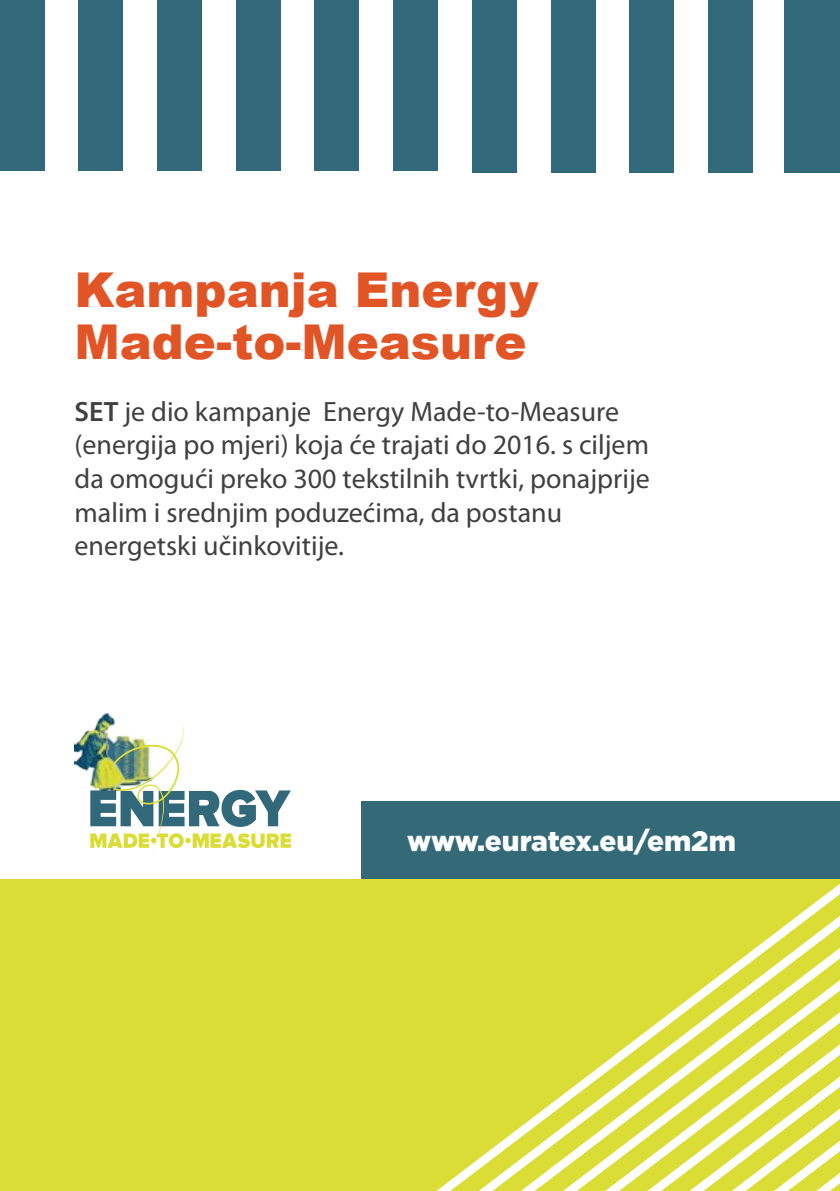
<style>
.page{position:relative;width:840px;height:1191px;background:#fff}
.page>*{position:absolute;margin:0;border:0;box-sizing:border-box;transform-origin:0 0}
.t1{font:900 48px/52px "Arial";color:#e15426}
.t2{font:28px/33.6px "Myriad Pro";color:#404041}
.t3{font:900 28px "Gotham";letter-spacing:-.005em;color:#fff}
.s1{font-weight:600}
</style>
<div class="page">
<div style="left:362px;top:801px;width:477px;height:93px;background:#346a78"></div>
<div style="left:0;top:0;width:44px;height:171px;background:#32697a"></div>
<div style="left:79px;top:0;width:44px;height:171px;background:#32697a"></div>
<div style="left:157px;top:0;width:44px;height:171px;background:#32697a"></div>
<div style="left:236px;top:0;width:44px;height:171px;background:#32697a"></div>
<div style="left:315px;top:0;width:44px;height:171px;background:#32697a"></div>
<div style="left:393px;top:0;width:44px;height:171px;background:#32697a"></div>
<div style="left:472px;top:0;width:44px;height:172px;background:#32697a"></div>
<div style="left:551px;top:0;width:44px;height:172px;background:#32697a"></div>
<div style="left:629px;top:0;width:44px;height:172px;background:#32697a"></div>
<div style="left:708px;top:0;width:44px;height:172px;background:#32697a"></div>
<div style="left:784px;top:0;width:55px;height:172px;background:#32697a"></div>
<div style="left:0;top:879px;width:839px;height:312px;background:#dbdd37"></div>
<svg style="left:446px;top:925px;width:393px;height:266px"></svg>
<svg style="left:479px;top:931px;width:360px;height:260px"></svg>
<svg style="left:512px;top:938px;width:327px;height:253px"></svg>
<svg style="left:546px;top:945px;width:293px;height:246px"></svg>
<svg style="left:579px;top:952px;width:260px;height:239px"></svg>
<svg style="left:612px;top:958px;width:227px;height:233px"></svg>
<svg style="left:645px;top:965px;width:194px;height:226px"></svg>
<svg style="left:679px;top:972px;width:160px;height:219px"></svg>
<img style="left:74px;top:713px;width:40px;height:58px">
<svg style="left:90px;top:718px;width:201px;height:134px"></svg>
<h1 class="t1" style="left:74px;top:262px;width:465px">Kampanja Energy<br>Made-to-Measure</h1>
<p class="t2" style="left:74px;top:394px;width:576px"><span class="s1">SET</span> je dio kampanje Energy Made-to-Measure (energija po mjeri) koja će trajati do 2016. s ciljem da omogući preko 300 tekstilnih tvrtki, ponajprije malim i srednjim poduzećima, da postanu energetski učinkovitije.</p>
<p class="t3" style="left:407px;top:824px;width:330px">www.euratex.eu/em2m</p>
</div>
